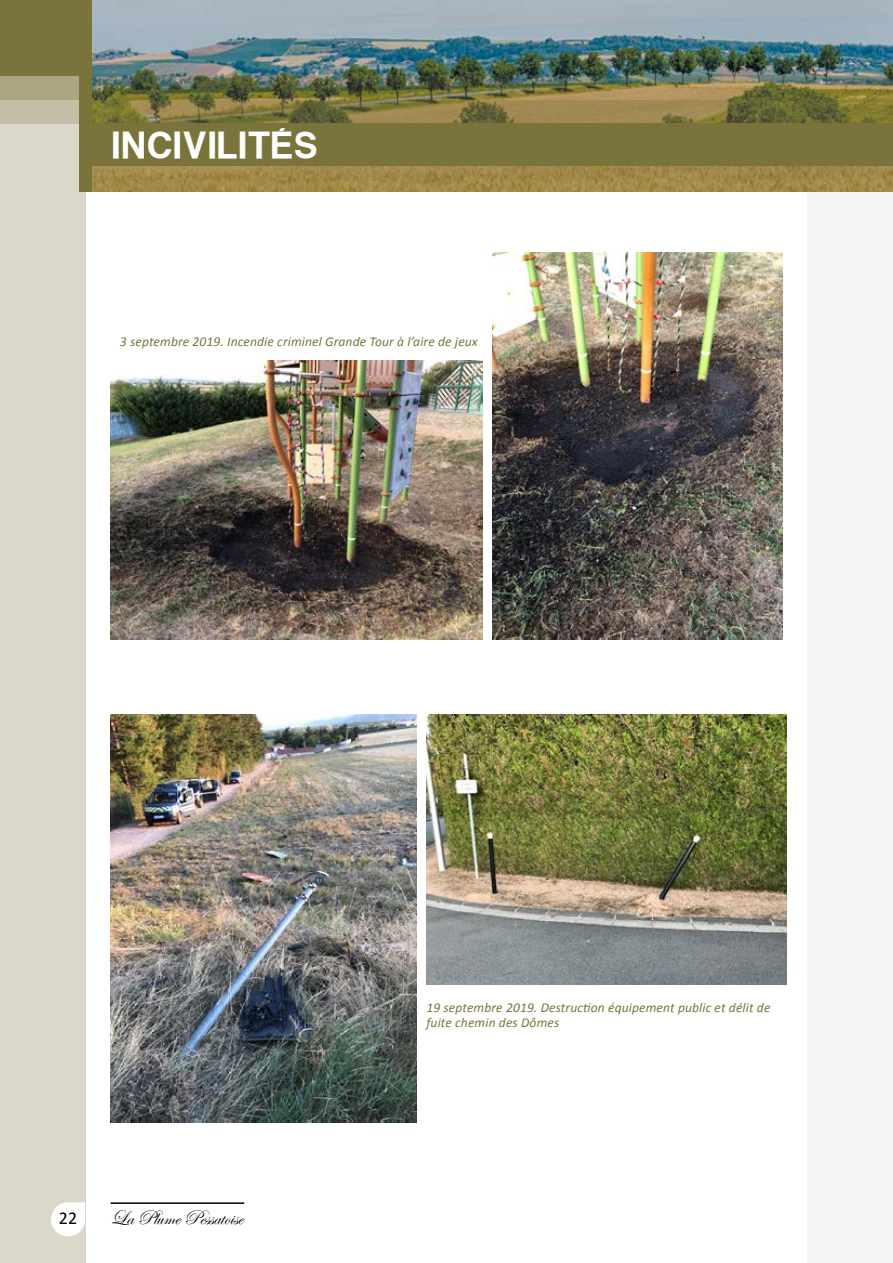
<style>
.page{position:relative;width:893px;height:1263px;background:#fff}
.page>*{position:absolute;margin:0;border:0;box-sizing:border-box;transform-origin:0 0}
.t1{font:36px "Coolvetica";letter-spacing:.06em;color:#fff}
.t2{font:21px "Edwardian Script ITC";color:#000}
.t3{font:18px "Calibri";color:#000}
.t4{font:italic 13.5px/15px "Calibri";letter-spacing:.01em;color:#7a743c}
</style>
<div class="page">
<div style="left:808px;top:191px;width:85px;height:1072px;background:#f4f4f4"></div>
<hr style="left:111px;top:1202px;width:133px;height:2px;background:#000">
<img style="left:91px;top:0;width:802px;height:75px">
<div style="left:0;top:0;width:85px;height:1263px;background:#dcd8c9"></div>
<div style="left:0;top:100px;width:79px;height:23px;background:#c3bfa6"></div>
<svg style="left:91px;top:100px;width:802px;height:91px;background:#928145"></svg>
<div style="left:0;top:75px;width:79px;height:25px;background:#aba682"></div>
<img style="left:91px;top:75px;width:802px;height:25px">
<div style="left:91px;top:123px;width:802px;height:43px;background:#7a743c"></div>
<div style="left:0;top:0;width:79px;height:75px;background:#7a743c"></div>
<div style="left:79px;top:0;width:12px;height:191px;background:#7a743c"></div>
<svg style="left:51px;top:1202px;width:34px;height:34px"></svg>
<img style="left:111px;top:714px;width:306px;height:408px">
<img style="left:426px;top:714px;width:360px;height:270px">
<img style="left:492px;top:252px;width:290px;height:387px">
<img style="left:111px;top:360px;width:371px;height:279px">
<h1 class="t1" style="left:112px;top:126px;width:206px">INCIVILITÉS</h1>
<p class="t4" style="left:120px;top:334px;width:359px">3 septembre 2019. Incendie criminel Grande Tour à l’aire de jeux</p>
<h3 class="t3" style="left:59px;top:1207px;width:20px">22</h3>
<h2 class="t2" style="left:111px;top:1206px;width:134px">La Plume Pessatoise</h2>
<p class="t4" style="left:426px;top:999px;width:346px">19 septembre 2019. Destruction équipement public et délit de fuite chemin des Dômes</p>
</div>
